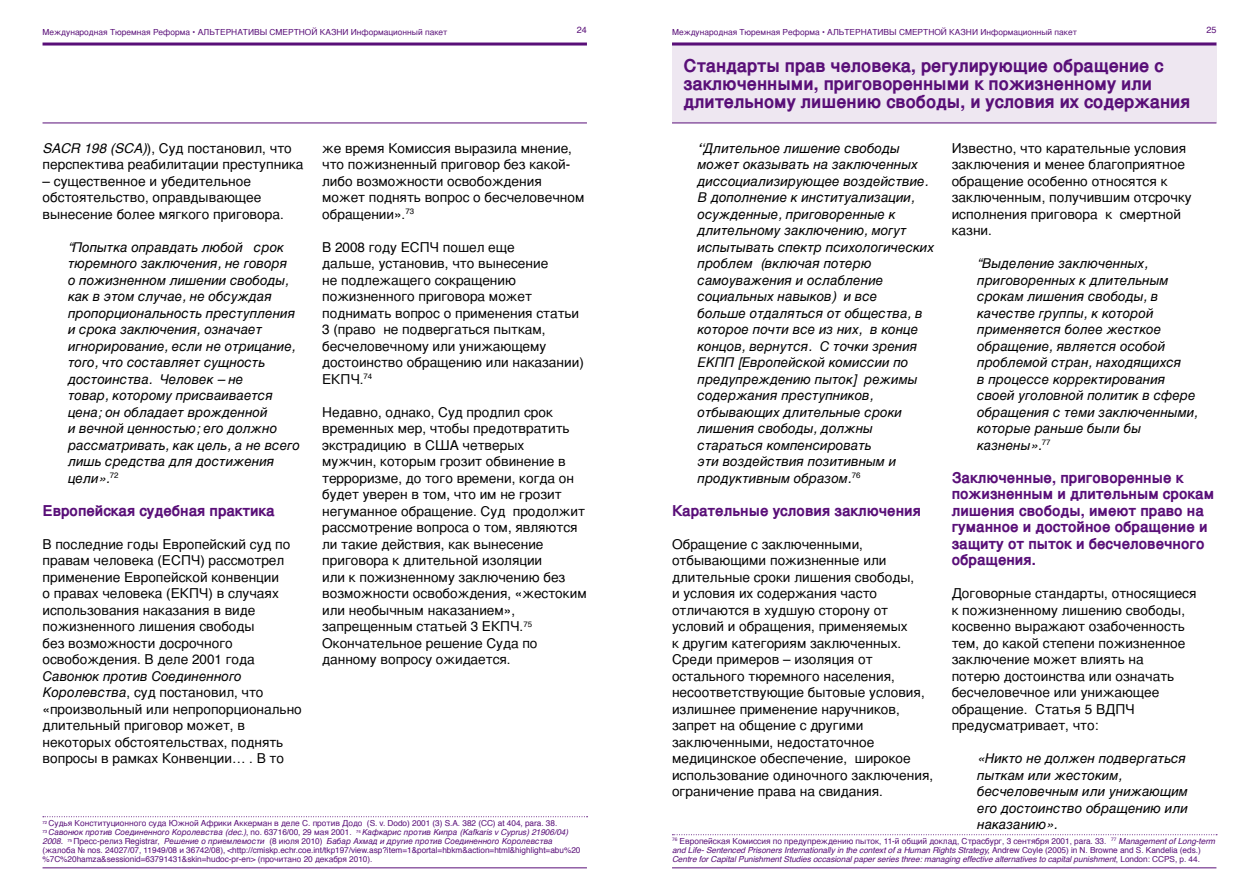
<style>
.page{position:relative;width:1259px;height:893px;background:#fff}
.page>*{position:absolute;margin:0;border:0;box-sizing:border-box;transform-origin:0 0}
.t1{font:700 18px/18px "Helvetica";color:#590f78}
.t2{font:700 15px/16.5px "Helvetica";color:#590f78}
.t3{font:13.5px/16.5px "Helvetica";color:#000}
.t4{font:italic 13.5px/16.5px "Helvetica";color:#000}
.t5{font:9px "Helvetica";color:#590f78}
.t6{font:8.25px/9px "Helvetica";letter-spacing:-.005em;color:#590f78}
.t7{font:italic 8.25px/9px "Helvetica";letter-spacing:-.005em;color:#590f78}
.s1{font-style:italic}
.s2{font-weight:700}
.s3{font-style:normal}
</style>
<div class="page">
<hr style="left:43px;top:867px;width:544px;height:1px;background:#590f78">
<hr style="left:43px;top:43px;width:544px;height:3px;background:#590f78">
<hr style="left:43px;top:123px;width:544px;height:1px;background:#590f78">
<hr style="left:672px;top:867px;width:544px;height:1px;background:#590f78">
<svg style="left:43px;top:816px;width:544px;height:1px"></svg>
<div style="left:672px;top:43px;width:544px;height:80px;background:#eee7f1"></div>
<hr style="left:672px;top:43px;width:544px;height:3px;background:#590f78">
<hr style="left:672px;top:123px;width:544px;height:1px;background:#590f78">
<svg style="left:672px;top:834px;width:545px;height:1px"></svg>
<p class="t6" style="left:43px;top:27px;width:406px">Международная Тюремная Реформа • АЛЬТЕРНАТИВЫ СМЕРТНОЙ КАЗНИ Информационный пакет</p>
<p class="t5" style="left:577px;top:22px;width:12px">24</p>
<p class="t6" style="left:672px;top:27px;width:406px">Международная Тюремная Реформа • АЛЬТЕРНАТИВЫ СМЕРТНОЙ КАЗНИ Информационный пакет</p>
<p class="t5" style="left:1206px;top:22px;width:11px">25</p>
<p class="t3" style="left:43px;top:139px;width:262px"><span class="s1">SACR 198 (SCA)</span>), Суд постановил, что перспектива реабилитации преступника</p>
<p class="t3" style="left:43px;top:172px;width:243px">– существенное и убедительное обстоятельство, оправдывающее вынесение более мягкого приговора.</p>
<p class="t4" style="left:68px;top:239px;width:233px">“Попытка оправдать любой срок тюремного заключения, не говоря<br>о пожизненном лишении свободы, как в этом случае, не обсуждая пропорциональность преступления и срока заключения, означает игнорирование, если не отрицание, того, что составляет сущность достоинства. Человек – не<br>товар, которому присваивается цена; он обладает врожденной<br>и вечной ценностью; его должно рассматривать, как цель, а не всего лишь средства для достижения цели».<sup>72</sup></p>
<p class="t2" style="left:43px;top:501px;width:234px">Европейская судебная практика</p>
<p class="t3" style="left:43px;top:535px;width:249px">В последние годы Европейский суд по правам человека (ЕСПЧ) рассмотрел применение Европейской конвенции<br>о правах человека (ЕКПЧ) в случаях использования наказания в виде пожизненного лишения свободы<br>без возможности досрочного освобождения. В деле 2001 года</p>
<p class="t3" style="left:43px;top:667px;width:261px"><span class="s1">Савонюк против Соединенного Королевства</span>, суд постановил, что «произвольный или непропорционально длительный приговор может, в некоторых обстоятельствах, поднять вопросы в рамках Конвенции… . В то</p>
<p class="t3" style="left:322px;top:139px;width:264px">же время Комиссия выразила мнение, что пожизненный приговор без какой&shy;либо возможности освобождения может поднять вопрос о бесчеловечном обращении».<sup>73</sup></p>
<p class="t3" style="left:322px;top:238px;width:263px">В 2008 году ЕСПЧ пошел еще<br>дальше, установив, что вынесение<br>не подлежащего сокращению пожизненного приговора может поднимать вопрос о применения статьи<br>3 (право не подвергаться пыткам, бесчеловечному или унижающему достоинство обращению или наказании)<br>ЕКПЧ.<sup>74</sup></p>
<p class="t3" style="left:322px;top:403px;width:266px">Недавно, однако, Суд продлил срок временных мер, чтобы предотвратить экстрадицию в США четверых<br>мужчин, которым грозит обвинение в терроризме, до того времени, когда он будет уверен в том, что им не грозит негуманное обращение. Суд продолжит рассмотрение вопроса о том, являются ли такие действия, как вынесение приговора к длительной изоляции<br>или к пожизненному заключению без возможности освобождения, «жестоким или необычным наказанием», запрещенным статьей 3 ЕКПЧ.<sup>75<br></sup>Окончательное решение Суда по данному вопросу ожидается.</p>
<p class="t6" style="left:43px;top:818px;width:539px"><sup>72</sup> Судья Конституционного суда Южной Африки Аккерман в деле С. против Додо (S. v. Dodo) 2001 (3) S.A. 382 (CC) at 404, para. 38.<br><sup>73</sup> <span class="s1">Савонюк против Соединенного Королевства (dec.)</span>, no. 63716/00, 29 мая 2001. <sup>74</sup> <span class="s1">Кафкарис против Кипра (Kafkaris v Cyprus) 21906/04)<br>2008.</span> <sup>75</sup> Пресс-релиз Registrar, <span class="s1">Решение о приемлемости</span> (8 июля 2010) <span class="s1">Бабар Ахмад и другие против Соединенного Королевства </span>(жалоба № nos. 24027/07, 11949/08 и 36742/08), &lt;http://cmiskp.echr.coe.int/tkp197/view.asp?item=1&amp;portal=hbkm&amp;action=html&amp;highlight=abu%20 %7C%20hamza&amp;sessionid=63791431&amp;skin=hudoc-pr-en&gt; (прочитано 20 декабря 2010).</p>
<h1 class="t1" style="left:683px;top:56px;width:508px">Стандарты прав человека, регулирующие обращение с заключенными, приговоренными к пожизненному или длительному лишению свободы, и условия их содержания</h1>
<p class="t4" style="left:697px;top:140px;width:238px"><span class="s2">‘</span>‘Длительное лишение свободы может оказывать на заключенных диссоциализирующее воздействие.<br>В дополнение к институализации, осужденные, приговоренные к длительному заключению, могут испытывать спектр психологических проблем (включая потерю самоуважения и ослабление социальных навыков) и все<br>больше отдаляться от общества, в которое почти все из них, в конце концов, вернутся. С точки зрения<br>ЕКПП [Европейской комиссии по предупреждению пыток] режимы содержания преступников, отбывающих длительные сроки лишения свободы, должны стараться компенсировать<br>эти воздействия позитивным и продуктивным образом.<sup>76</sup></p>
<p class="t2" style="left:672px;top:501px;width:250px">Карательные условия заключения</p>
<p class="t3" style="left:672px;top:535px;width:263px">Обращение с заключенными, отбывающими пожизненные или длительные сроки лишения свободы,<br>и условия их содержания часто отличаются в худшую сторону от условий и обращения, применяемых<br>к другим категориям заключенных.<br>Среди примеров – изоляция от остального тюремного населения, несоответствующие бытовые условия, излишнее применение наручников, запрет на общение с другими заключенными, недостаточное медицинское обеспечение, широкое использование одиночного заключения, ограничение права на свидания.</p>
<p class="t3" style="left:951px;top:139px;width:242px">Известно, что карательные условия заключения и менее благоприятное обращение особенно относятся к заключенным, получившим отсрочку исполнения приговора к смертной казни.</p>
<p class="t4" style="left:977px;top:255px;width:222px">“Выделение заключенных, приговоренных к длительным срокам лишения свободы, в качестве группы, к которой применяется более жесткое обращение, является особой проблемой стран, находящихся<br>в процессе корректирования своей уголовной политик в сфере обращения с теми заключенными, которые раньше были бы казнены».<sup>77</sup></p>
<p class="t2" style="left:951px;top:468px;width:264px">Заключенные, приговоренные к пожизненным и длительным срокам лишения свободы, имеют право на гуманное и достойное обращение и защиту от пыток и бесчеловечного обращения.</p>
<p class="t3" style="left:951px;top:585px;width:246px">Договорные стандарты, относящиеся к пожизненному лишению свободы, косвенно выражают озабоченность тем, до какой степени пожизненное заключение может влиять на<br>потерю достоинства или означать бесчеловечное или унижающее обращение. Статья 5 ВДПЧ предусматривает, что:</p>
<p class="t4" style="left:977px;top:750px;width:212px">«Никто не должен подвергаться пыткам или жестоким, бесчеловечным или унижающим его достоинство обращению или наказанию».</p>
<p class="t7" style="left:672px;top:837px;width:544px"><sup>76</sup> <span class="s3">Европейская Комиссия по предупреждению пыток, 11-й общий доклад, Страсбург, 3 сентября 2001, para. 33.</span> <sup>77</sup> Management of Long-term and Life- Sentenced Prisoners Internationally in the context of a Human Rights Strategy, <span class="s3">Andrew Coyle (2005) in N. Browne and S. Kandelia (eds.)<br></span>Centre for Capital Punishment Studies occasional paper series three: managing effective alternatives to capital punishment<span class="s3">, London: CCPS, p. 44.</span></p>
</div>
